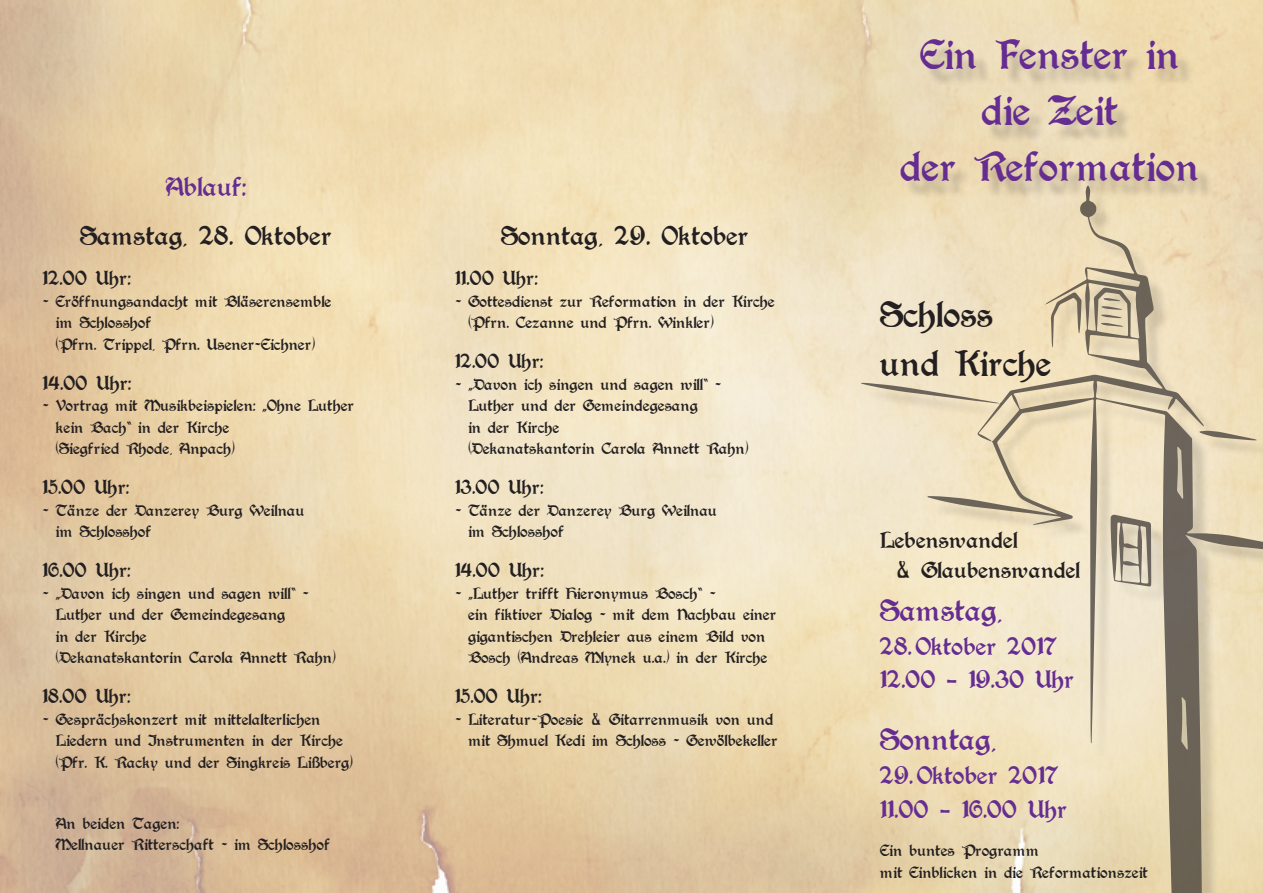
<style>
.page{position:relative;width:1263px;height:893px;background:#fff}
.page>*{position:absolute;margin:0;border:0;box-sizing:border-box;transform-origin:0 0}
.t1{font:46.5px/55.8px "Augusta";color:#652d91;text-align:center}
.t2{font:40.5px/48.6px "Augusta";color:#231f20}
.t3{font:34.2px "Augusta";color:#652d91}
.t4{font:30px "Augusta";color:#231f20}
.t5{font:30px "Augusta";color:#652d91}
.t6{font:27.9px/33.6px "Augusta";color:#652d91}
.t7{font:25.5px/30.6px "Augusta";color:#231f20}
.t8{font:22.5px "Augusta";color:#231f20}
.t9{font:18px/21.6px "Augusta";color:#231f20}
</style>
<div class="page">
<div style="left:865px;top:190px;width:398px;height:703px;background:#231f20;opacity:.25"></div>
<svg style="left:927px;top:186px;width:336px;height:707px;background:#e5d7b7"></svg>
<svg style="left:1110px;top:514px;width:41px;height:73px;background:#b3aa99"></svg>
<svg style="left:861px;top:383px;width:139px;height:20px;background:#dbceb3"></svg>
<svg style="left:1199px;top:431px;width:58px;height:9px"></svg>
<svg style="left:1045px;top:292px;width:36px;height:55px;background:#d7c7a6"></svg>
<svg style="left:1101px;top:298px;width:22px;height:29px"></svg>
<div style="left:905px;top:43px;width:309px;height:155px;background:#231f20;opacity:.25"></div>
<h3 class="t5" style="left:166px;top:170px;width:82px">Ablauf:</h3>
<h3 class="t4" style="left:80px;top:219px;width:253px">Samstag, 28. Oktober</h3>
<p class="t8" style="left:43px;top:265px;width:90px">12.00 Uhr:</p>
<p class="t9" style="left:56px;top:290px;width:277px;text-indent:-13px">- Eröffnungsandacht mit Bläserensemble im Schlosshof<br>(Pfrn. Trippel, Pfrn. Usener-Eichner)</p>
<p class="t8" style="left:43px;top:370px;width:91px">14.00 Uhr:</p>
<p class="t9" style="left:56px;top:394px;width:300px;text-indent:-13px">- Vortrag mit Musikbeispielen: „Ohne Luther kein Bach“ in der Kirche<br>(Siegfried Rhode, Anpach)</p>
<p class="t8" style="left:43px;top:474px;width:88px">15.00 Uhr:</p>
<p class="t9" style="left:56px;top:499px;width:250px;text-indent:-13px">- Tänze der Danzerey Burg Weilnau im Schlosshof</p>
<p class="t8" style="left:43px;top:557px;width:90px">16.00 Uhr:</p>
<p class="t9" style="left:56px;top:582px;width:282px;text-indent:-13px">- „Davon ich singen und sagen will“ -<br>Luther und der Gemeindegesang<br>in der Kirche<br>(Dekanatskantorin Carola Annett Rahn)</p>
<p class="t8" style="left:43px;top:683px;width:90px">18.00 Uhr:</p>
<p class="t9" style="left:56px;top:708px;width:299px;text-indent:-13px">- Gesprächskonzert mit mittelalterlichen<br>Liedern und Instrumenten in der Kirche (Pfr. K. Racky und der Singkreis Lißberg)</p>
<p class="t9" style="left:56px;top:812px;width:276px">An beiden Tagen:<br>Mellnauer Ritterschaft - im Schlosshof</p>
<h3 class="t4" style="left:501px;top:219px;width:250px">Sonntag, 29. Oktober</h3>
<p class="t8" style="left:455px;top:265px;width:84px">11.00 Uhr:</p>
<p class="t9" style="left:468px;top:290px;width:308px;text-indent:-13px">- Gottesdienst zur Reformation in der Kirche (Pfrn. Cezanne und Pfrn. Winkler)</p>
<p class="t8" style="left:455px;top:348px;width:90px">12.00 Uhr:</p>
<p class="t9" style="left:468px;top:373px;width:282px;text-indent:-13px">- „Davon ich singen und sagen will“ -<br>Luther und der Gemeindegesang<br>in der Kirche<br>(Dekanatskantorin Carola Annett Rahn)</p>
<p class="t8" style="left:455px;top:474px;width:90px">13.00 Uhr:</p>
<p class="t9" style="left:468px;top:499px;width:250px;text-indent:-13px">- Tänze der Danzerey Burg Weilnau im Schlosshof</p>
<p class="t8" style="left:455px;top:557px;width:91px">14.00 Uhr:</p>
<p class="t9" style="left:468px;top:582px;width:310px;text-indent:-13px">- „Luther trifft Hieronymus Bosch“ -<br>ein fiktiver Dialog - mit dem Nachbau einer gigantischen Drehleier aus einem Bild von Bosch (Andreas Mlynek u.a.) in der Kirche</p>
<p class="t8" style="left:455px;top:683px;width:88px">15.00 Uhr:</p>
<p class="t9" style="left:455px;top:708px;width:324px;text-align:right">- Literatur-Poesie &amp; Gitarrenmusik von und mit Shmuel Kedi im Schloss - Gewölbekeller</p>
<h1 class="t1" style="left:901px;top:26px;width:300px">Ein Fenster in die Zeit<br>der Reformation</h1>
<h2 class="t2" style="left:880px;top:290px;width:173px">Schloss und Kirche</h2>
<h3 class="t7" style="left:895px;top:524px;width:187px;text-indent:-15px">Lebenswandel<br>&amp; Glaubenswandel</h3>
<h3 class="t3" style="left:880px;top:591px;width:124px">Samstag,</h3>
<h3 class="t6" style="left:880px;top:629px;width:196px">28.Oktober 2017<br>12.00 – 19.30 Uhr</h3>
<h3 class="t3" style="left:880px;top:720px;width:118px">Sonntag,</h3>
<h3 class="t6" style="left:880px;top:758px;width:189px">29.Oktober 2017<br>11.00 – 16.00 Uhr</h3>
<p class="t9" style="left:880px;top:839px;width:269px">Ein buntes Programm<br>mit Einblicken in die Reformationszeit</p>
</div>
